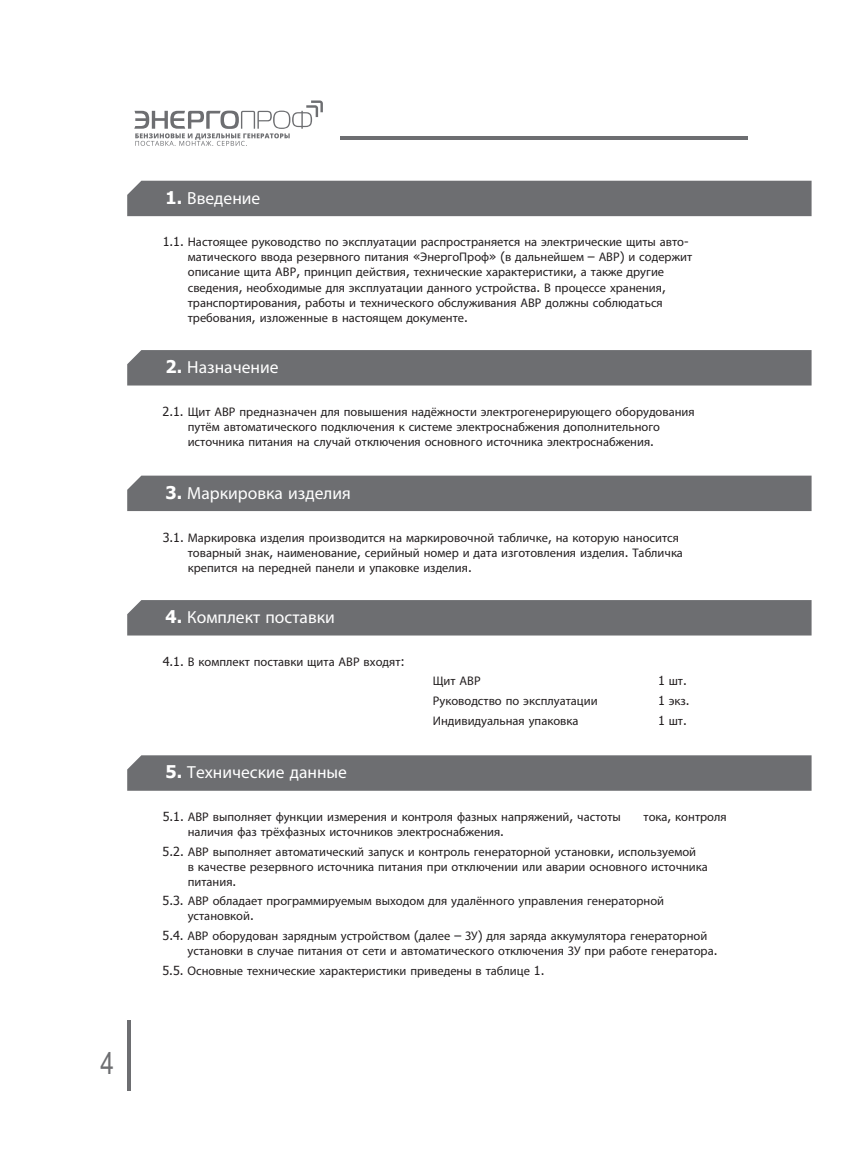
<style>
.page{position:relative;width:856px;height:1164px;background:#fff}
.page>*{position:absolute;margin:0;border:0;box-sizing:border-box;transform-origin:0 0}
.t1{font:30px "Arial Narrow";color:#6d6e71}
.t2{font:17.5px "Myriad Pro";color:#fff}
.t3{font:12.5px/15.1px "Myriad Pro";color:#231f20}
.t4{font:12.5px "Tahoma";color:#231f20}
.s1{font-family:"Tahoma";font-weight:700}
.s2{font-family:"Tahoma"}
.s3{font-family:"Myriad Pro"}
</style>
<div class="page">
<hr style="left:127px;top:1020px;width:3px;height:71px;background:#6d6e71">
<div style="left:127px;top:181px;width:684px;height:35px;background:#6d6e71"></div>
<div style="left:127px;top:350px;width:684px;height:35px;background:#6d6e71"></div>
<div style="left:127px;top:475px;width:684px;height:36px;background:#6d6e71"></div>
<div style="left:127px;top:755px;width:684px;height:36px;background:#6d6e71"></div>
<div style="left:127px;top:600px;width:684px;height:35px;background:#6d6e71"></div>
<hr style="left:340px;top:136px;width:407px;height:3px;background:#6d6e71">
<svg style="left:134px;top:100px;width:189px;height:46px"></svg>
<h1 class="t1" style="left:100px;top:1041px;width:15px">4</h1>
<h2 class="t2" style="left:165px;top:187px;width:96px"><span class="s1">1.</span> Введение</h2>
<p class="t3" style="left:188px;top:234px;width:506px;text-indent:-25px"><span class="s2">1.1.</span> Настоящее руководство по эксплуатации распространяется на электрические щиты авто&shy;матического ввода резервного питания <span class="s2">«</span>ЭнергоПроф<span class="s2">» (</span>в дальнейшем <span class="s2">–</span> АВР<span class="s2">)</span> и содержит описание щита АВР<span class="s2">,</span> принцип действия<span class="s2">,</span> технические характеристики<span class="s2">,</span> а также другие сведения<span class="s2">,</span> необходимые для эксплуатации данного устройства<span class="s2">.</span> В процессе хранения<span class="s2">, </span>транспортирования<span class="s2">,</span> работы и технического обслуживания АВР должны соблюдаться требования<span class="s2">,</span> изложенные в настоящем документе<span class="s2">.</span></p>
<h2 class="t2" style="left:165px;top:356px;width:114px"><span class="s1">2.</span> Назначение</h2>
<p class="t3" style="left:188px;top:404px;width:508px;text-indent:-25px"><span class="s2">2.1.</span> Щит АВР предназначен для повышения надёжности электрогенерирующего оборудования путём автоматического подключения к системе электроснабжения дополнительного источника питания на случай отключения основного источника электроснабжения<span class="s2">.</span></p>
<h2 class="t2" style="left:165px;top:482px;width:187px"><span class="s1">3.</span> Маркировка изделия</h2>
<p class="t3" style="left:188px;top:529px;width:496px;text-indent:-25px"><span class="s2">3.1.</span> Маркировка изделия производится на маркировочной табличке<span class="s2">,</span> на которую наносится товарный знак<span class="s2">,</span> наименование<span class="s2">,</span> серийный номер и дата изготовления изделия<span class="s2">.</span> Табличка крепится на передней панели и упаковке изделия<span class="s2">.</span></p>
<h2 class="t2" style="left:165px;top:606px;width:171px"><span class="s1">4.</span> Комплект поставки</h2>
<p class="t3" style="left:163px;top:654px;width:244px"><span class="s2">4.1.</span> В комплект поставки щита АВР входят<span class="s2">:</span></p>
<h2 class="t2" style="left:165px;top:761px;width:183px"><span class="s1">5.</span> Технические данные</h2>
<p class="t3" style="left:433px;top:673px;width:49px">Щит АВР</p>
<p class="t4" style="left:658px;top:673px;width:30px">1 <span class="s3">шт</span>.</p>
<p class="t3" style="left:433px;top:693px;width:166px">Руководство по эксплуатации</p>
<p class="t3" style="left:658px;top:693px;width:33px"><span class="s2">1</span> экз<span class="s2">.</span></p>
<p class="t3" style="left:433px;top:712px;width:147px">Индивидуальная упаковка</p>
<p class="t4" style="left:658px;top:712px;width:30px">1 <span class="s3">шт</span>.</p>
<p class="t3" style="left:163px;top:809px;width:459px"><span class="s2">5.1.</span> АВР выполняет функции измерения и контроля фазных напряжений<span class="s2">,</span> частоты</p>
<p class="t3" style="left:643px;top:809px;width:85px">тока<span class="s2">,</span> контроля</p>
<p class="t3" style="left:162px;top:821px;width:535px;line-height:19.6px;text-indent:25px">наличия фаз трёхфазных источников электроснабжения<span class="s2">.<br>5.2.</span> АВР выполняет автоматический запуск и контроль генераторной установки<span class="s2">,</span> используемой</p>
<p class="t3" style="left:188px;top:858px;width:521px">в качестве резервного источника питания при отключении или аварии основного источника питания<span class="s2">.</span></p>
<p class="t3" style="left:188px;top:893px;width:478px;text-indent:-25px"><span class="s2">5.3.</span> АВР обладает программируемым выходом для удалённого управления генераторной установкой<span class="s2">.</span></p>
<p class="t3" style="left:188px;top:928px;width:531px;text-indent:-25px"><span class="s2">5.4.</span> АВР оборудован зарядным устройством <span class="s2">(</span>далее <span class="s2">–</span> ЗУ<span class="s2">)</span> для заряда аккумулятора генераторной установки в случае питания от сети и автоматического отключения ЗУ при работе генератора<span class="s2">.</span></p>
<p class="t3" style="left:162px;top:962px;width:383px"><span class="s2">5.5.</span> Основные технические характеристики приведены в таблице <span class="s2">1.</span></p>
</div>
